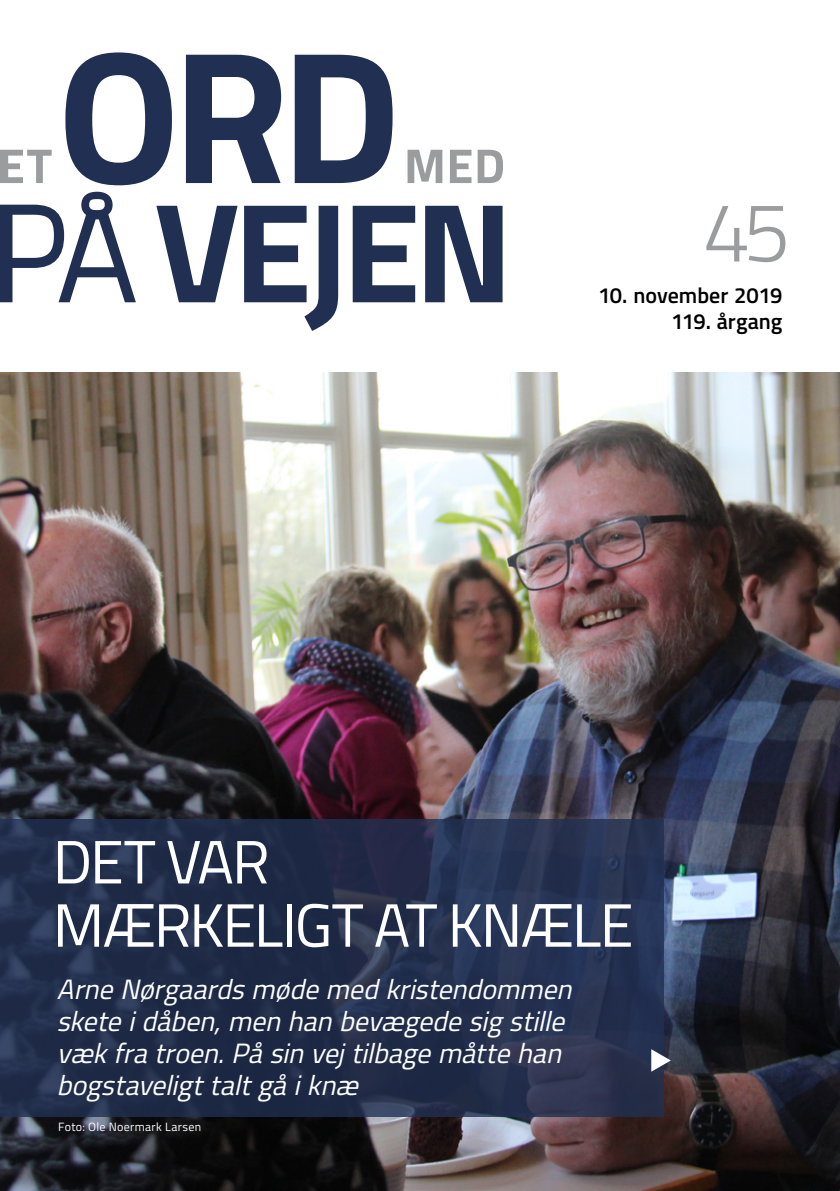
<style>
.page{position:relative;width:840px;height:1191px;background:#fff}
.page>*{position:absolute;margin:0;border:0;box-sizing:border-box;transform-origin:0 0}
.t1{font:300 84px "Titillium";color:#9b9c9e}
.t2{font:61.2px/63.2px "Titillium";letter-spacing:-.03em;color:#fff}
.t3{font:italic 28px/32px "Titillium";color:#fff}
.t4{font:600 22px/26px "Titillium";letter-spacing:-.005em;color:#000;text-align:right}
.t5{font:12px "Titillium";letter-spacing:.03em;color:#fff}
</style>
<div class="page">
<img style="left:0;top:372px;width:839px;height:819px">
<svg style="left:0;top:819px;width:663px;height:297px;background:#232e4c"></svg>
<svg style="left:651px;top:1049px;width:19px;height:22px"></svg>
<svg style="left:65px;top:52px;width:107px;height:133px"></svg>
<svg style="left:186px;top:55px;width:95px;height:128px"></svg>
<svg style="left:294px;top:55px;width:98px;height:128px"></svg>
<svg style="left:0;top:192px;width:136px;height:110px"></svg>
<svg style="left:156px;top:206px;width:81px;height:96px"></svg>
<svg style="left:352px;top:206px;width:63px;height:96px"></svg>
<svg style="left:425px;top:206px;width:77px;height:96px"></svg>
<svg style="left:244px;top:206px;width:94px;height:125px"></svg>
<svg style="left:407px;top:150px;width:35px;height:33px"></svg>
<svg style="left:450px;top:150px;width:21px;height:33px"></svg>
<svg style="left:477px;top:150px;width:25px;height:33px"></svg>
<svg style="left:0;top:150px;width:52px;height:33px"></svg>
<h1 class="t1" style="left:702px;top:171px;width:89px">45</h1>
<p class="t4" style="left:598px;top:281px;width:185px">10. november 2019<br>119. årgang</p>
<h2 class="t2" style="left:53px;top:827px;width:582px">DET VAR<br>MÆRKELIGT AT KNÆLE</h2>
<p class="t3" style="left:57px;top:972px;width:524px">ArneNørgaardsmødemedkristendommen sketeidåben,menhanbevægedesigstille vækfratroen.Påsinvej tilbagemåttehan bogstaveligttaltgåiknæ</p>
<p class="t5" style="left:58px;top:1117px;width:144px">Foto: Ole Noermark Larsen</p>
</div>
